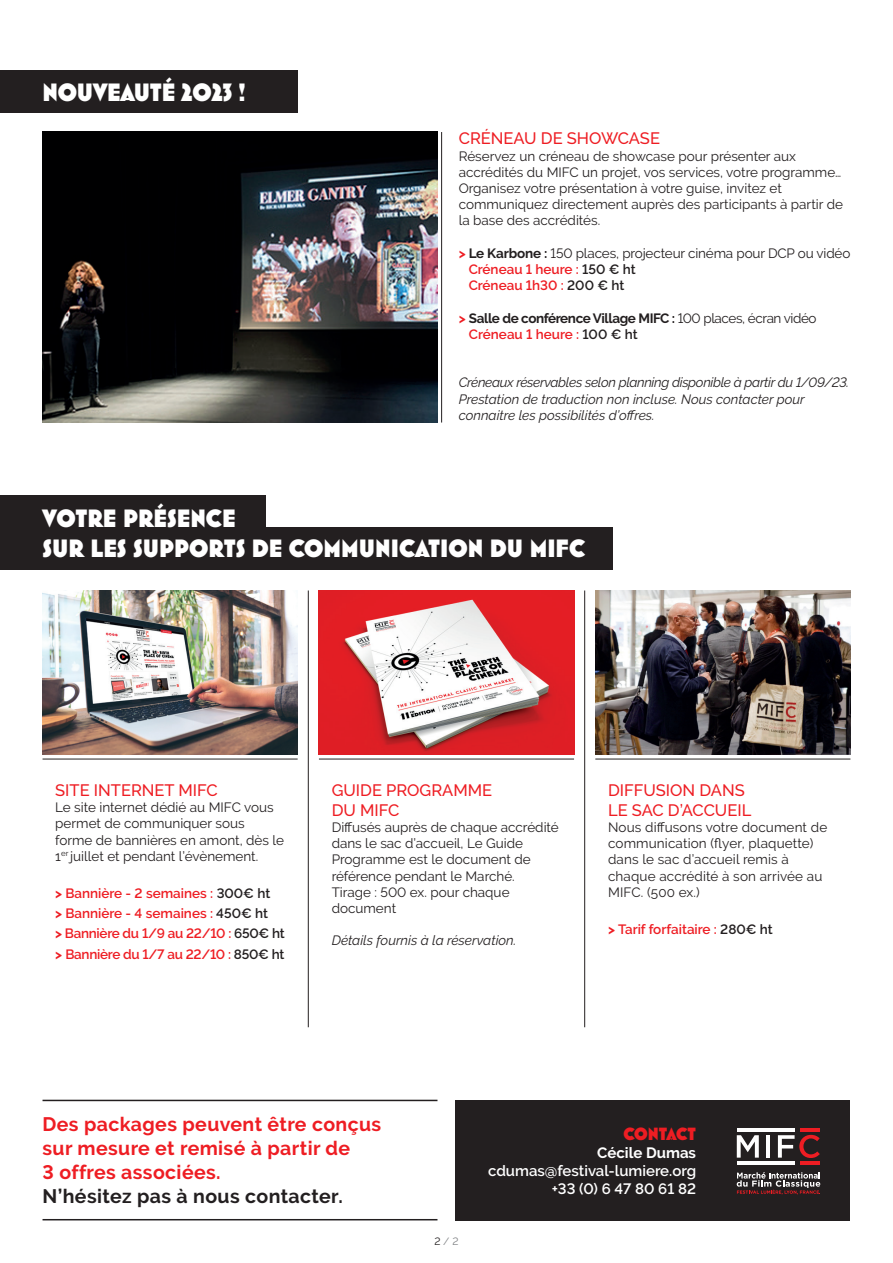
<style>
.page{position:relative;width:893px;height:1263px;background:#fff}
.page>*{position:absolute;margin:0;border:0;box-sizing:border-box;transform-origin:0 0}
.t1{font:800 25.5px/30.6px "Mostra Nuova";color:#fff}
.t2{font:700 19.5px/24px "Raleway";letter-spacing:.02em;color:#ee1d23}
.t3{font:700 19.5px "Raleway";letter-spacing:.02em;color:#231f20}
.t4{font:800 18px "Mostra Nuova Alt A";letter-spacing:-.01em;color:#ee1d23}
.t5{font:500 16.5px/19.8px "Raleway";color:#ee1d23}
.t6{font:600 15px/18px "Raleway";color:#fff;text-align:right}
.t7{font:700 15px "Raleway";color:#fff}
.t8{font:13.5px/16.2px "Raleway";color:#231f20}
.t9{font:italic 13.5px/16.2px "Raleway";color:#231f20}
.t10{font:600 13.5px/20.4px "Raleway";color:#ee1d23}
.t11{font:700 13.5px/16.2px "Raleway";letter-spacing:-.03em;color:#231f20}
.t12{font:10.5px "Raleway";color:#808285}
.s1{font-weight:700;color:#ee1d23}
.s2{font-weight:700}
.s3{font-weight:600;color:#ee1d23}
.s4{font-weight:600}
.s5{color:#ee1d23}
.s6{font-weight:400}
.s7{color:#231f20}
</style>
<div class="page">
<div style="left:455px;top:1100px;width:395px;height:120px;background:#231f20"></div>
<img style="left:43px;top:590px;width:255px;height:164px">
<img style="left:319px;top:590px;width:255px;height:164px">
<img style="left:595px;top:590px;width:255px;height:164px">
<hr style="left:43px;top:1100px;width:394px;height:1px;background:#231f20">
<hr style="left:43px;top:1219px;width:394px;height:1px;background:#231f20">
<hr style="left:800px;top:1161px;width:20px;height:4px;background:#ee1d23">
<hr style="left:800px;top:1128px;width:20px;height:3px;background:#ee1d23">
<svg style="left:737px;top:1135px;width:22px;height:22px"></svg>
<hr style="left:766px;top:1135px;width:4px;height:22px;background:#fff">
<hr style="left:737px;top:1128px;width:58px;height:3px;background:#fff">
<hr style="left:737px;top:1161px;width:58px;height:4px;background:#fff">
<svg style="left:778px;top:1135px;width:42px;height:23px"></svg>
<svg style="left:737px;top:1172px;width:84px;height:22px"></svg>
<img style="left:43px;top:132px;width:394px;height:290px">
<hr style="left:441px;top:132px;width:1px;height:290px;background:#231f20">
<hr style="left:43px;top:759px;width:255px;height:1px;background:#231f20">
<hr style="left:319px;top:759px;width:255px;height:1px;background:#231f20">
<hr style="left:595px;top:759px;width:255px;height:1px;background:#231f20">
<hr style="left:308px;top:590px;width:1px;height:437px;background:#231f20">
<hr style="left:584px;top:590px;width:1px;height:437px;background:#231f20">
<div style="left:0;top:70px;width:298px;height:43px;background:#231f20"></div>
<div style="left:0;top:495px;width:265px;height:42px;background:#231f20"></div>
<div style="left:0;top:528px;width:612px;height:42px;background:#231f20"></div>
<h1 class="t1" style="left:43px;top:77px;width:205px">NOUVEAUTÉ 2023 !</h1>
<p class="t5" style="left:459px;top:129px;width:203px">CRÉNEAU DE SHOWCASE</p>
<p class="t8" style="left:459px;top:148px;width:386px">Réservez un créneau de showcase pour présenter aux accrédités du MIFC un projet, vos services, votre programme… Organisez votre présentation à votre guise, invitez et communiquez directement auprès des participants à partir de la base des accrédités.</p>
<p class="t8" style="left:469px;top:245px;width:383px;text-indent:-10px"><span class="s1">&gt;</span> <span class="s2">Le Karbone :</span> 150 places, projecteur cinéma pour DCP ou vidéo<br><span class="s3">Créneau 1 heure :</span> <span class="s4">150 € ht<br></span><span class="s3">Créneau 1h30 :</span> <span class="s4">200 € ht</span></p>
<p class="t11" style="left:469px;top:310px;width:349px;text-indent:-10px"><span class="s5">&gt;</span> Salle de conférence Village MIFC : <span class="s6">100 places, écran vidéo<br></span><span class="s3">Créneau 1 heure :</span> <span class="s4">100 € ht</span></p>
<p class="t9" style="left:459px;top:374px;width:392px">Créneaux réservables selon planning disponible à partir du 1/09/23.<br>Prestation de traduction non incluse. Nous contacter pour connaitre les possibilités d’offres.</p>
<h1 class="t1" style="left:43px;top:502px;width:544px">VOTRE PRÉSENCE<br>SUR LES SUPPORTS DE COMMUNICATION DU MIFC</h1>
<p class="t5" style="left:55px;top:780px;width:164px">SITE INTERNET MIFC</p>
<p class="t8" style="left:55px;top:799px;width:230px">Le site internet dédié au MIFC vous permet de communiquer sous forme de bannières en amont, dès le 1<sup>er</sup> juillet et pendant l’évènement.</p>
<p class="t10" style="left:55px;top:882px;width:231px"><span class="s2">&gt;</span> Bannière - 2 semaines : <span class="s7">300€ ht<br></span><span class="s2">&gt;</span> Bannière - 4 semaines : <span class="s7">450€ ht<br></span><span class="s2">&gt;</span> Bannière du 1/9 au 22/10 : <span class="s7">650€ ht </span><span class="s2">&gt;</span> Bannière du 1/7 au 22/10 : <span class="s7">850€ ht</span></p>
<p class="t5" style="left:332px;top:780px;width:162px">GUIDE PROGRAMME<br>DU MIFC</p>
<p class="t8" style="left:332px;top:819px;width:229px">Diffusés auprès de chaque accrédité dans le sac d’accueil, Le Guide<br>Programme est le document de référence pendant le Marché.<br>Tirage : 500 ex. pour chaque document</p>
<p class="t9" style="left:332px;top:932px;width:186px">Détails fournis à la réservation.</p>
<p class="t5" style="left:608px;top:780px;width:145px">DIFFUSION DANS<br>LE SAC D’ACCUEIL</p>
<p class="t8" style="left:608px;top:819px;width:221px">Nous diffusons votre document de communication (flyer, plaquette) dans le sac d’accueil remis à chaque accrédité à son arrivée au<br>MIFC. (500 ex.)</p>
<p class="t10" style="left:608px;top:918px;width:166px"><span class="s2">&gt;</span> Tarif forfaitaire : <span class="s7">280€ ht</span></p>
<h2 class="t2" style="left:43px;top:1112px;width:340px">Des packages peuvent être conçus sur mesure et remisé à partir de<br>3 offres associées.</h2>
<h2 class="t3" style="left:43px;top:1185px;width:302px">N’hésitez pas à nous contacter.</h2>
<p class="t12" style="left:435px;top:1235px;width:25px"><span class="s7">2</span> / 2</p>
<h3 class="t4" style="left:623px;top:1123px;width:74px">CONTACT</h3>
<p class="t7" style="left:597px;top:1144px;width:100px">Cécile Dumas</p>
<p class="t6" style="left:488px;top:1161px;width:209px">cdumas@festival-lumiere.org +33 (0) 6 47 80 61 82</p>
</div>
